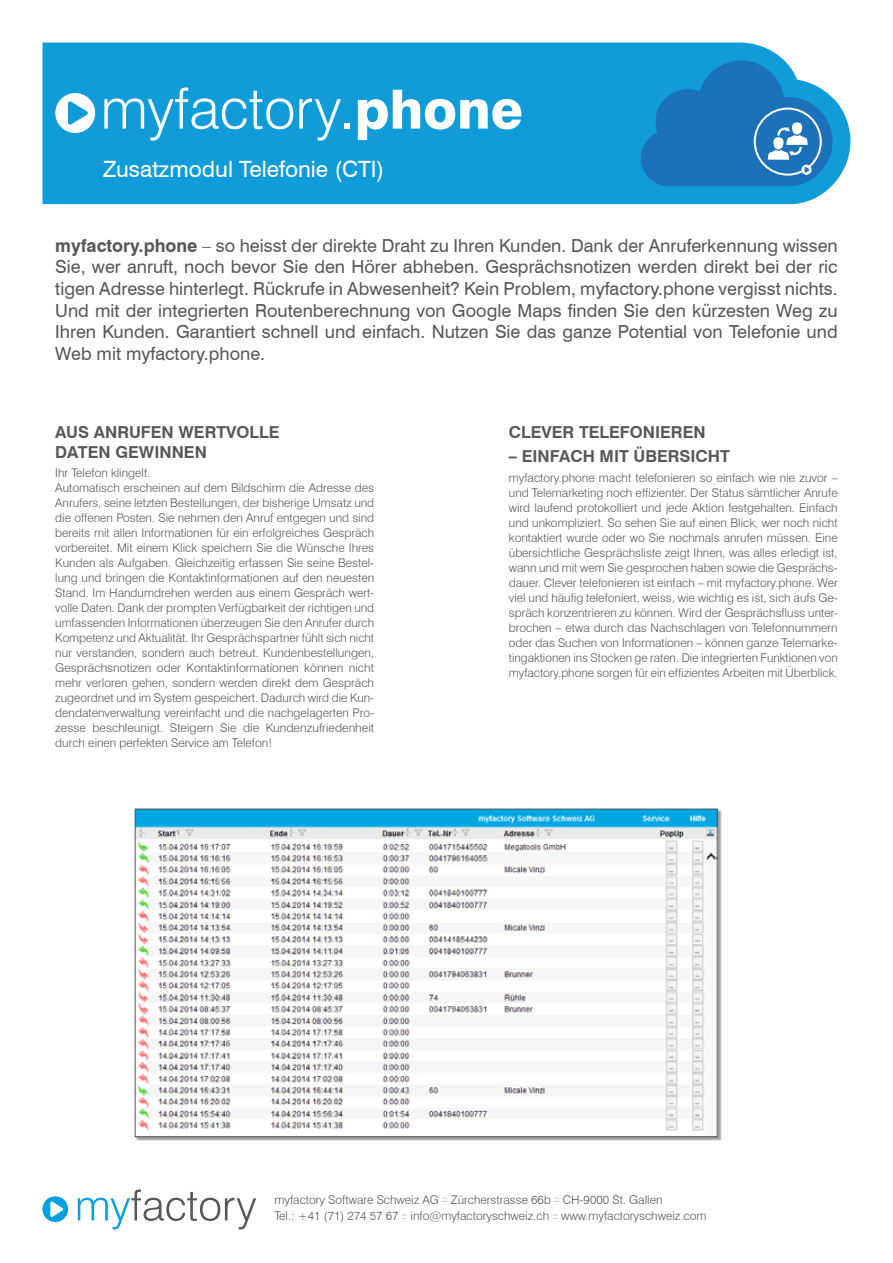
<style>
.page{position:relative;width:893px;height:1263px;background:#fff}
.page>*{position:absolute;margin:0;border:0;box-sizing:border-box;transform-origin:0 0}
.t1{font:800 54px "Swiss 721 BT";color:#fff}
.t2{font:22.5px "Swiss 721 BT";color:#fff}
.t3{font:18px/21.6px "Swiss 721 BT";color:#575756;text-align:justify}
.t4{font:700 16.5px/19.8px "Swiss 721 BT";color:#575756}
.t5{font:300 12px/15px "Swiss 721 BT";color:#575756}
.s1{font-weight:400}
.s2{font-weight:700}
.s3{font-size:8.4px}
</style>
<div class="page">
<div style="left:43px;top:43px;width:807px;height:161px;background:#0f9cd8"></div>
<svg style="left:641px;top:61px;width:191px;height:125px;background:#2d86c4"></svg>
<svg style="left:42px;top:1196px;width:26px;height:26px"></svg>
<svg style="left:78px;top:1189px;width:178px;height:40px"></svg>
<svg style="left:55px;top:93px;width:40px;height:40px"></svg>
<svg style="left:104px;top:87px;width:189px;height:54px;background:#39adde"></svg>
<svg style="left:299px;top:98px;width:42px;height:43px"></svg>
<div style="left:135px;top:810px;width:587px;height:331px;background:#000;opacity:.4"></div>
<img style="left:137px;top:811px;width:578px;height:324px">
<h1 class="t1" style="left:340px;top:77px;width:185px"><span class="s1">.</span>phone</h1>
<h2 class="t2" style="left:103px;top:154px;width:283px">Zusatzmodul Telefonie (CTI)</h2>
<p class="t3" style="left:55px;top:234px;width:784px"><span class="s2">myfactory.phone</span> – so heisst der direkte Draht zu Ihren Kunden. Dank der Anruferkennung wissen Sie, wer anruft, noch bevor Sie den Hörer abheben. Gesprächsnotizen werden direkt bei der ric tigen Adresse hinterlegt. Rückrufe in Abwesenheit? Kein Problem, myfactory.phone vergisst nichts.<br>Und mit der integrierten Routenberechnung von Google Maps finden Sie den kürzesten Weg zu Ihren Kunden. Garantiert schnell und einfach. Nutzen Sie das ganze Potential von Telefonie und Web mit myfactory.phone.</p>
<h3 class="t4" style="left:55px;top:421px;width:226px">AUS ANRUFEN WERTVOLLE<br>DATEN GEWINNEN</h3>
<p class="t5" style="left:55px;top:465px;width:320px">Ihr Telefon klingelt.<br>Automatisch erscheinen auf dem Bildschirm die Adresse des Anrufers, seine letzten Bestellungen, der bisherige Umsatz und die offenen Posten. Sie nehmen den Anruf entgegen und sind bereits mit allen Informationen für ein erfolgreiches Gespräch vorbereitet. Mit einem Klick speichern Sie die Wünsche Ihres Kunden als Aufgaben. Gleichzeitig erfassen Sie seine Bestel&shy;lung und bringen die Kontaktinformationen auf den neuesten Stand. Im Handumdrehen werden aus einem Gespräch wert&shy;volle Daten. Dank der prompten Verfügbarkeit der richtigen und umfassenden Informationen überzeugen Sie den Anrufer durch Kompetenz und Aktualität. Ihr Gesprächspartner fühlt sich nicht nur verstanden, sondern auch betreut. Kundenbestellungen, Gesprächsnotizen oder Kontaktinformationen können nicht mehr verloren gehen, sondern werden direkt dem Gespräch zugeordnet und im System gespeichert. Dadurch wird die Kun&shy;dendatenverwaltung vereinfacht und die nachgelagerten Pro&shy;zesse beschleunigt. Steigern Sie die Kundenzufriedenheit durch einen perfekten Service am Telefon!</p>
<h3 class="t4" style="left:509px;top:422px;width:198px">CLEVER TELEFONIEREN</h3>
<h3 class="t4" style="left:509px;top:446px;width:223px">– EINFACH MIT ÜBERSICHT</h3>
<p class="t5" style="left:509px;top:470px;width:330px;text-align:justify">myfactory.phone macht telefonieren so einfach wie nie zuvor – und Telemarketing noch effizienter. Der Status sämtlicher Anrufe wird laufend protokolliert und jede Aktion festgehalten. Einfach und unkompliziert. So sehen Sie auf einen Blick, wer noch nicht kontaktiert wurde oder wo Sie nochmals anrufen müssen. Eine übersichtliche Gesprächsliste zeigt Ihnen, was alles erledigt ist, wann und mit wem Sie gesprochen haben sowie die Gesprächs&shy;dauer. Clever telefonieren ist einfach – mit myfactory.phone. Wer viel und häufig telefoniert, weiss, wie wichtig es ist, sich aufs Ge&shy;spräch konzentrieren zu können. Wird der Gesprächsfluss unter&shy;brochen – etwa durch das Nachschlagen von Telefonnummern oder das Suchen von Informationen – können ganze Telemarke&shy;tingaktionen ins Stocken ge raten. Die integrierten Funktionen von myfactory.phone sorgen für ein effizientes Arbeiten mit Überblick.</p>
<p class="t5" style="left:274px;top:1191px;width:434px;line-height:16.5px">myfactory Software Schweiz AG <sup>::</sup> Zürcherstrasse 66b <sup>::</sup> CH-9000 St. Gallen<br>Tel.: +41 (71) 274 57 67 <span class="s3">::</span> info@myfactoryschweiz.ch <span class="s3">::</span> www.myfactoryschweiz.com</p>
</div>
